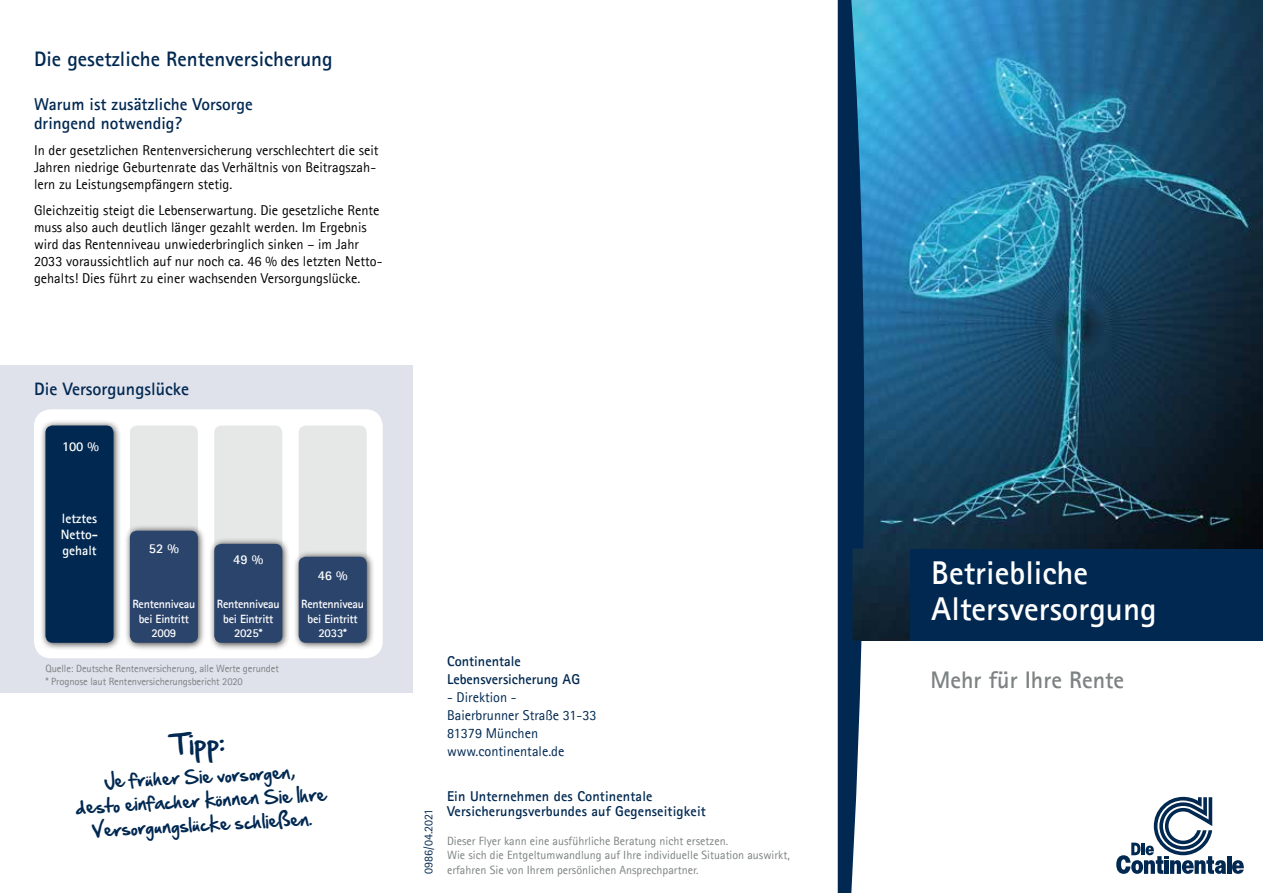
<style>
.page{position:relative;width:1263px;height:893px;background:#fff}
.page>*{position:absolute;margin:0;border:0;box-sizing:border-box;transform-origin:0 0}
.t1{font:700 33px/36px "Agfa Rotis Sans Serif";color:#fff}
.t2{font:25.5px "Hand Of Sean";color:#002851}
.t3{font:700 24px "Agfa Rotis Sans Serif";color:#7d8282}
.t4{font:700 21px "Agfa Rotis Sans Serif";color:#002851}
.t5{font:700 18px "Agfa Rotis Sans Serif";color:#002851}
.t6{font:700 17.25px/19.5px "Agfa Rotis Sans Serif";color:#002851}
.t7{font:16.5px/24px "Hand Of Sean";color:#002851;text-align:center}
.t8{font:14.25px/17.1px "Agfa Rotis Sans Serif";color:#000}
.t9{font:700 14.25px/18px "Agfa Rotis Sans Serif";letter-spacing:.01em;color:#002851}
.t10{font:14.25px/18px "Agfa Rotis Sans Serif";color:#002851}
.t11{font:700 13.5px/16.2px "Agfa Rotis Sans Serif";color:#fff;text-align:justify}
.t12{font:12px/14.4px "Agfa Rotis Sans Serif";color:#7d8282}
.t13{font:700 12px/14.4px "Agfa Rotis Sans Serif";letter-spacing:-.02em;color:#fff;text-align:center}
.t14{font:12px "Agfa Rotis Sans Serif";color:#002851}
.t15{font:10.5px/12.6px "Agfa Rotis Sans Serif";letter-spacing:-.01em;color:#7d8282}
</style>
<div class="page">
<div style="left:0;top:366px;width:412px;height:327px;background:#dfe1eb"></div>
<div style="left:34px;top:409px;width:349px;height:249px;background:#fff;border-radius:17px"></div>
<div style="left:130px;top:425px;width:68px;height:218px;background:#e6e7e7;border-radius:7px"></div>
<div style="left:124px;top:524px;width:82px;height:127px;background:#000;opacity:.75"></div>
<div style="left:130px;top:531px;width:68px;height:112px;background:#2b446c;border-radius:7px"></div>
<div style="left:299px;top:425px;width:68px;height:218px;background:#e6e7e7;border-radius:7px"></div>
<div style="left:292px;top:550px;width:83px;height:101px;background:#000;opacity:.75"></div>
<div style="left:299px;top:557px;width:68px;height:86px;background:#2b446c;border-radius:7px"></div>
<div style="left:214px;top:425px;width:68px;height:218px;background:#e6e7e7;border-radius:7px"></div>
<div style="left:208px;top:538px;width:83px;height:113px;background:#000;opacity:.75"></div>
<div style="left:214px;top:544px;width:68px;height:99px;background:#2b446c;border-radius:7px"></div>
<div style="left:39px;top:419px;width:83px;height:232px;background:#000;opacity:.75"></div>
<div style="left:45px;top:425px;width:69px;height:218px;background:#002851;border-radius:7px"></div>
<img style="left:865px;top:0;width:398px;height:640px">
<hr style="left:1227px;top:856px;width:4px;height:18px;background:#002851">
<svg style="left:1116px;top:797px;width:110px;height:77px"></svg>
<svg style="left:1232px;top:860px;width:12px;height:14px"></svg>
<svg style="left:838px;top:0;width:27px;height:893px;background:#174166"></svg>
<div style="left:910px;top:549px;width:353px;height:91px;background:#002851"></div>
<h3 class="t4" style="left:34px;top:45px;width:300px">Die gesetzliche Rentenversicherung</h3>
<p class="t6" style="left:34px;top:94px;width:220px">Warum ist zusätzliche Vorsorge dringend notwendig?</p>
<p class="t8" style="left:34px;top:141px;width:346px">In der gesetzlichen Rentenversicherung verschlechtert die seit<br>Jahren niedrige Geburtenrate das Verhältnis von Beitragszah&shy;lern zu Leistungsempfängern stetig.</p>
<p class="t8" style="left:34px;top:201px;width:350px">Gleichzeitig steigt die Lebenserwartung. Die gesetzliche Rente muss also auch deutlich länger gezahlt werden. Im Ergebnis wird das Rentenniveau unwiederbringlich sinken – im Jahr 2033 voraussichtlich auf nur noch ca. 46 % des letzten Netto&shy;gehalts! Dies führt zu einer wachsenden Versorgungslücke.</p>
<p class="t5" style="left:34px;top:378px;width:156px">Die Versorgungslücke</p>
<p class="t11" style="left:62px;top:439px;width:38px">100 %</p>
<p class="t11" style="left:61px;top:510px;width:39px">letztes Netto&shy;gehalt</p>
<p class="t11" style="left:149px;top:540px;width:31px">52 %</p>
<p class="t13" style="left:132px;top:597px;width:64px">Rentenniveau bei Eintritt<br>2009</p>
<p class="t11" style="left:233px;top:551px;width:31px">49 %</p>
<p class="t11" style="left:318px;top:567px;width:31px">46 %</p>
<p class="t13" style="left:217px;top:597px;width:64px">Rentenniveau bei Eintritt<br>2025*</p>
<p class="t13" style="left:301px;top:597px;width:64px">Rentenniveau bei Eintritt<br>2033*</p>
<p class="t15" style="left:45px;top:662px;width:235px">Quelle: Deutsche Rentenversicherung, alle Werte gerundet * Prognose laut Rentenversicherungsbericht 2020</p>
<h2 class="t2" style="left:170px;top:721px;width:55px;rotate:-3deg">Tipp:</h2>
<p class="t7" style="left:74px;top:771px;width:253px;rotate:-3deg">Je früher Sie vorsorgen,<br>desto einfacher können Sie Ihre<br>Versorgungslücke schließen.</p>
<p class="t14" style="left:421px;top:874px;width:67px;rotate:-90deg">0986/04.2021</p>
<p class="t9" style="left:447px;top:652px;width:134px">Continentale<br>Lebensversicherung AG</p>
<p class="t10" style="left:447px;top:688px;width:151px">- Direktion -<br>Baierbrunner Straße 31-33<br>81379 München www.continentale.de</p>
<p class="t9" style="left:447px;top:788px;width:260px;line-height:15.3px">Ein Unternehmen des Continentale<br>Versicherungsverbundes auf Gegenseitigkeit</p>
<p class="t12" style="left:447px;top:834px;width:344px">Dieser Flyer kann eine ausführliche Beratung nicht ersetzen.<br>Wie sich die Entgeltumwandlung auf Ihre individuelle Situation auswirkt, erfahren Sie von Ihrem persönlichen Ansprechpartner.</p>
<h1 class="t1" style="left:931px;top:555px;width:227px">Betriebliche<br>Altersversorgung</h1>
<h3 class="t3" style="left:930px;top:665px;width:195px">Mehr für Ihre Rente</h3>
</div>
